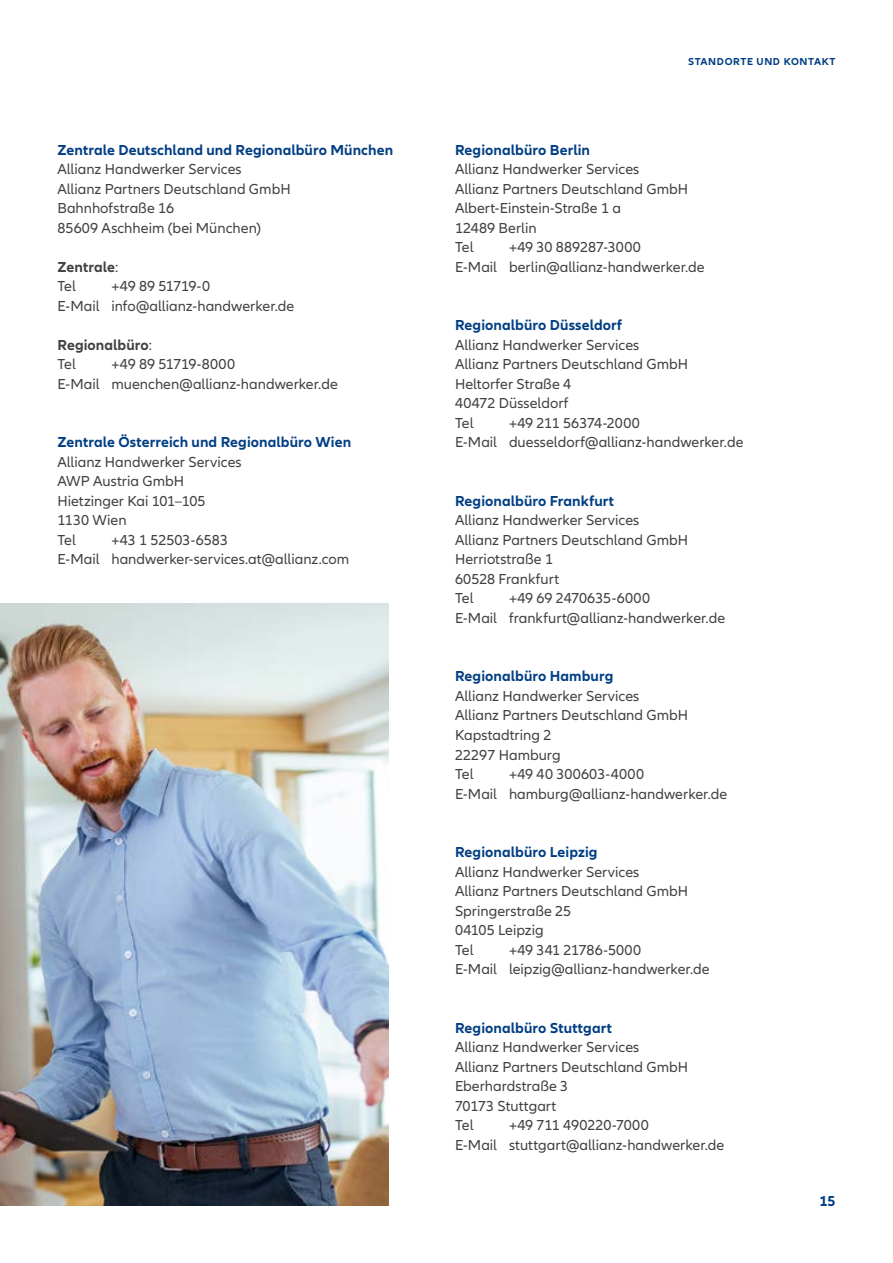
<style>
.page{position:relative;width:893px;height:1263px;background:#fff}
.page>*{position:absolute;margin:0;border:0;box-sizing:border-box;transform-origin:0 0}
.t1{font:15px/19.5px "Allianz Neo";color:#414140}
.t2{font:700 15px "Allianz Neo";letter-spacing:.005em;color:#003e84}
.t3{font:700 15px/19.5px "Allianz Neo";letter-spacing:.005em;color:#414140}
.t4{font:700 10.5px "Allianz Neo";letter-spacing:.06em;color:#003e84}
.s1{font-weight:400}
</style>
<div class="page">
<img style="left:0;top:603px;width:389px;height:602px">
<p class="t2" style="left:57px;top:141px;width:337px">Zentrale Deutschland und Regionalbüro München</p>
<p class="t1" style="left:57px;top:160px;width:235px">Allianz Handwerker Services<br>Allianz Partners Deutschland GmbH<br>Bahnhofstraße 16<br>85609 Aschheim (bei München)</p>
<p class="t3" style="left:57px;top:257px;width:62px">Zentrale<span class="s1">:<br>Tel</span></p>
<p class="t1" style="left:57px;top:277px;width:238px;text-indent:54px">+49 89 51719-0<br>E-Mail info@allianz-handwerker.de</p>
<p class="t3" style="left:57px;top:335px;width:96px">Regionalbüro<span class="s1">:<br>Tel</span></p>
<p class="t1" style="left:57px;top:355px;width:282px;text-indent:54px">+49 89 51719-8000<br>E-Mail muenchen@allianz-handwerker.de</p>
<p class="t2" style="left:57px;top:434px;width:295px">Zentrale Österreich und Regionalbüro Wien</p>
<p class="t1" style="left:57px;top:453px;width:186px">Allianz Handwerker Services<br>AWP Austria GmbH<br>Hietzinger Kai 101–105<br>1130 Wien<br>Tel</p>
<p class="t1" style="left:57px;top:531px;width:293px;text-indent:54px">+43 1 52503-6583<br>E-Mail handwerker-services.at@allianz.com</p>
<p class="t4" style="left:688px;top:56px;width:149px">STANDORTE UND KONTAKT</p>
<p class="t2" style="left:455px;top:141px;width:136px">Regionalbüro Berlin</p>
<p class="t1" style="left:455px;top:160px;width:235px">Allianz Handwerker Services<br>Allianz Partners Deutschland GmbH<br>Albert-Einstein-Straße 1 a<br>12489 Berlin<br>Tel</p>
<p class="t1" style="left:455px;top:238px;width:251px;text-indent:54px">+49 30 889287-3000<br>E-Mail berlin@allianz-handwerker.de</p>
<p class="t2" style="left:455px;top:317px;width:169px">Regionalbüro Düsseldorf</p>
<p class="t1" style="left:455px;top:336px;width:235px">Allianz Handwerker Services<br>Allianz Partners Deutschland GmbH<br>Heltorfer Straße 4<br>40472 Düsseldorf<br>Tel</p>
<p class="t1" style="left:455px;top:414px;width:290px;text-indent:54px">+49 211 56374-2000<br>E-Mail duesseldorf@allianz-handwerker.de</p>
<p class="t2" style="left:455px;top:492px;width:161px">Regionalbüro Frankfurt</p>
<p class="t1" style="left:455px;top:511px;width:235px">Allianz Handwerker Services<br>Allianz Partners Deutschland GmbH<br>Herriotstraße 1<br>60528 Frankfurt<br>Tel</p>
<p class="t1" style="left:455px;top:589px;width:272px;text-indent:54px">+49 69 2470635-6000<br>E-Mail frankfurt@allianz-handwerker.de</p>
<p class="t2" style="left:455px;top:668px;width:160px">Regionalbüro Hamburg</p>
<p class="t1" style="left:455px;top:687px;width:235px">Allianz Handwerker Services<br>Allianz Partners Deutschland GmbH<br>Kapstadtring 2<br>22297 Hamburg<br>Tel</p>
<p class="t1" style="left:455px;top:765px;width:274px;text-indent:54px">+49 40 300603-4000<br>E-Mail hamburg@allianz-handwerker.de</p>
<p class="t2" style="left:455px;top:843px;width:144px">Regionalbüro Leipzig</p>
<p class="t1" style="left:455px;top:862px;width:235px">Allianz Handwerker Services<br>Allianz Partners Deutschland GmbH<br>Springerstraße 25<br>04105 Leipzig<br>Tel</p>
<p class="t1" style="left:455px;top:940px;width:256px;text-indent:54px">+49 341 21786-5000<br>E-Mail leipzig@allianz-handwerker.de</p>
<p class="t2" style="left:455px;top:1019px;width:158px">Regionalbüro Stuttgart</p>
<p class="t1" style="left:455px;top:1038px;width:235px">Allianz Handwerker Services<br>Allianz Partners Deutschland GmbH<br>Eberhardstraße 3<br>70173 Stuttgart<br>Tel</p>
<p class="t1" style="left:455px;top:1116px;width:271px;text-indent:54px">+49 711 490220-7000<br>E-Mail stuttgart@allianz-handwerker.de</p>
<p class="t2" style="left:819px;top:1192px;width:18px">15</p>
</div>
